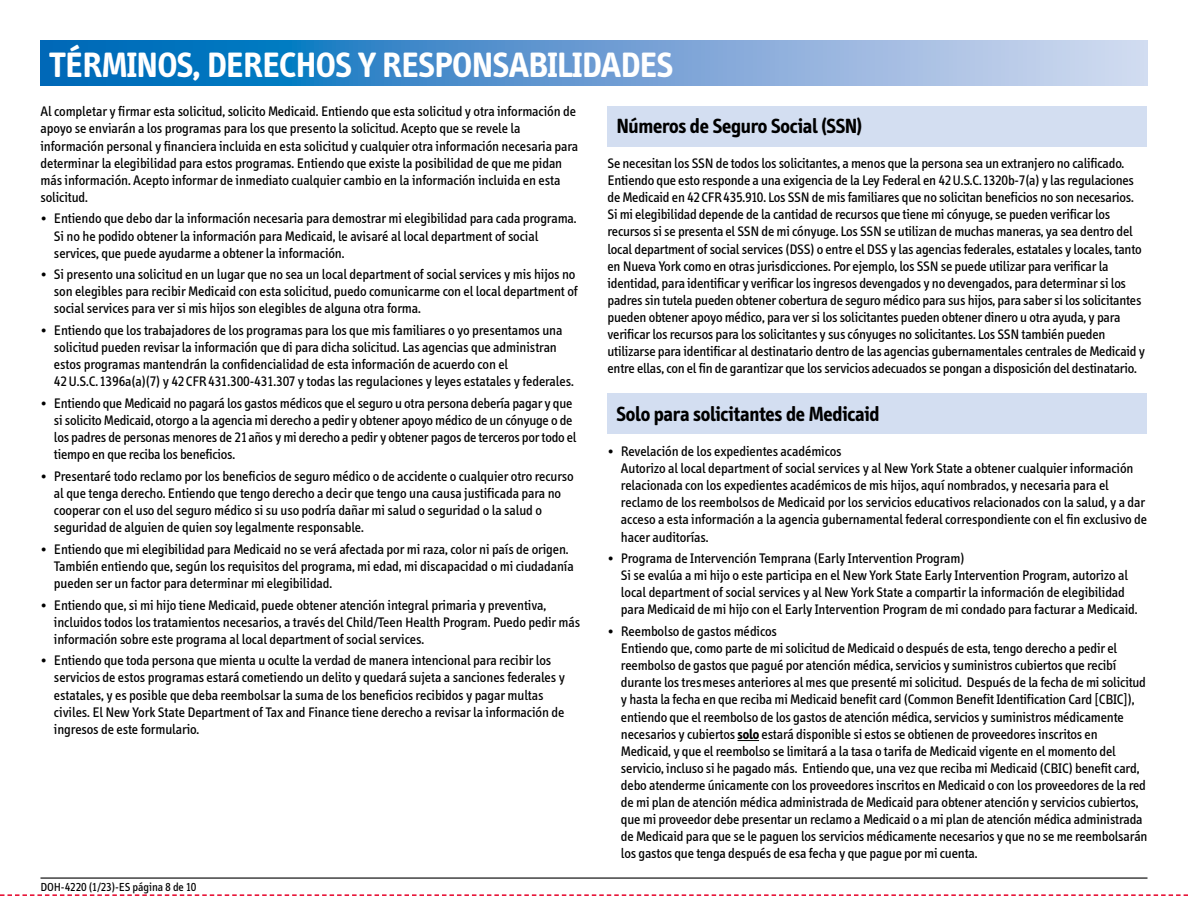
<style>
.page{position:relative;width:1188px;height:918px;background:#fff}
.page>*{position:absolute;margin:0;border:0;box-sizing:border-box;transform-origin:0 0}
.t1{font:700 36px "Info";color:#fff}
.t2{font:700 21px "Info";letter-spacing:-.005em;color:#000}
.t3{font:14.25px/17.1px "Info";letter-spacing:-.005em;color:#000}
.t4{font:12px "Info";color:#000}
.s1{font-weight:700}
</style>
<div class="page">
<hr style="left:40px;top:878px;width:1108px;height:1px;background:#000">
<svg style="left:40px;top:40px;width:1108px;height:46px;background:#629dd2"></svg>
<div style="left:608px;top:106px;width:540px;height:41px;background:#d3def1"></div>
<div style="left:608px;top:393px;width:540px;height:41px;background:#d3def1"></div>
<svg style="left:0;top:894px;width:1188px;height:2px"></svg>
<svg style="left:737px;top:740px;width:22px;height:1px"></svg>
<h1 class="t1" style="left:50px;top:45px;width:625px">TÉRMINOS, DERECHOS Y RESPONSABILIDADES</h1>
<h2 class="t2" style="left:616px;top:114px;width:247px">Números de Seguro Social (SSN)</h2>
<p class="t3" style="left:608px;top:155px;width:539px">Se necesitan los SSN de todos los solicitantes, a menos que la persona sea un extranjero no calificado.<br>Entiendo que esto responde a una exigencia de la Ley Federal en 42 U.S.C. 1320b-7(a) y las regulaciones de Medicaid en 42 CFR 435.910. Los SSN de mis familiares que no solicitan beneficios no son necesarios.<br>Si mi elegibilidad depende de la cantidad de recursos que tiene mi cónyuge, se pueden verificar los recursos si se presenta el SSN de mi cónyuge. Los SSN se utilizan de muchas maneras, ya sea dentro del local department of social services (DSS) o entre el DSS y las agencias federales, estatales y locales, tanto en Nueva York como en otras jurisdicciones. Por ejemplo, los SSN se puede utilizar para verificar la identidad, para identificar y verificar los ingresos devengados y no devengados, para determinar si los padres sin tutela pueden obtener cobertura de seguro médico para sus hijos, para saber si los solicitantes pueden obtener apoyo médico, para ver si los solicitantes pueden obtener dinero u otra ayuda, y para verificar los recursos para los solicitantes y sus cónyuges no solicitantes. Los SSN también pueden utilizarse para identificar al destinatario dentro de las agencias gubernamentales centrales de Medicaid y entre ellas, con el fin de garantizar que los servicios adecuados se pongan a disposición del destinatario.</p>
<h2 class="t2" style="left:616px;top:402px;width:264px">Solo para solicitantes de Medicaid</h2>
<p class="t3" style="left:621px;top:443px;width:528px;text-indent:-13px">• Revelación de los expedientes académicos<br>Autorizo al local department of social services y al New York State a obtener cualquier información relacionada con los expedientes académicos de mis hijos, aquí nombrados, y necesaria para el reclamo de los reembolsos de Medicaid por los servicios educativos relacionados con la salud, y a dar acceso a esta información a la agencia gubernamental federal correspondiente con el fin exclusivo de hacer auditorías.</p>
<p class="t3" style="left:621px;top:550px;width:518px;text-indent:-13px">• Programa de Intervención Temprana (Early Intervention Program)<br>Si se evalúa a mi hijo o este participa en el New York State Early Intervention Program, autorizo al local department of social services y al New York State a compartir la información de elegibilidad para Medicaid de mi hijo con el Early Intervention Program de mi condado para facturar a Medicaid.</p>
<p class="t3" style="left:621px;top:623px;width:528px;text-indent:-13px">• Reembolso de gastos médicos<br>Entiendo que, como parte de mi solicitud de Medicaid o después de esta, tengo derecho a pedir el reembolso de gastos que pagué por atención médica, servicios y suministros cubiertos que recibí durante los tres meses anteriores al mes que presenté mi solicitud. Después de la fecha de mi solicitud y hasta la fecha en que reciba mi Medicaid benefit card (Common Benefit Identification Card [CBIC]), entiendo que el reembolso de los gastos de atención médica, servicios y suministros médicamente necesarios y cubiertos <span class="s1">solo</span> estará disponible si estos se obtienen de proveedores inscritos en Medicaid, y que el reembolso se limitará a la tasa o tarifa de Medicaid vigente en el momento del servicio, incluso si he pagado más. Entiendo que, una vez que reciba mi Medicaid (CBIC) benefit card, debo atenderme únicamente con los proveedores inscritos en Medicaid o con los proveedores de la red de mi plan de atención médica administrada de Medicaid para obtener atención y servicios cubiertos, que mi proveedor debe presentar un reclamo a Medicaid o a mi plan de atención médica administrada de Medicaid para que se le paguen los servicios médicamente necesarios y que no se me reembolsarán los gastos que tenga después de esa fecha y que pague por mi cuenta.</p>
<p class="t3" style="left:40px;top:103px;width:539px">Al completar y firmar esta solicitud, solicito Medicaid. Entiendo que esta solicitud y otra información de apoyo se enviarán a los programas para los que presento la solicitud. Acepto que se revele la información personal y financiera incluida en esta solicitud y cualquier otra información necesaria para determinar la elegibilidad para estos programas. Entiendo que existe la posibilidad de que me pidan más información. Acepto informar de inmediato cualquier cambio en la información incluida en esta solicitud.</p>
<p class="t3" style="left:54px;top:210px;width:524px;text-indent:-13px">• Entiendo que debo dar la información necesaria para demostrar mi elegibilidad para cada programa.<br>Si no he podido obtener la información para Medicaid, le avisaré al local department of social services, que puede ayudarme a obtener la información.</p>
<p class="t3" style="left:54px;top:266px;width:525px;text-indent:-13px">• Si presento una solicitud en un lugar que no sea un local department of social services y mis hijos no son elegibles para recibir Medicaid con esta solicitud, puedo comunicarme con el local department of social services para ver si mis hijos son elegibles de alguna otra forma.</p>
<p class="t3" style="left:54px;top:322px;width:521px;text-indent:-13px">• Entiendo que los trabajadores de los programas para los que mis familiares o yo presentamos una solicitud pueden revisar la información que di para dicha solicitud. Las agencias que administran estos programas mantendrán la confidencialidad de esta información de acuerdo con el<br>42 U.S.C. 1396a(a)(7) y 42 CFR 431.300-431.307 y todas las regulaciones y leyes estatales y federales.</p>
<p class="t3" style="left:54px;top:395px;width:524px;text-indent:-13px">• Entiendo que Medicaid no pagará los gastos médicos que el seguro u otra persona debería pagar y que si solicito Medicaid, otorgo a la agencia mi derecho a pedir y obtener apoyo médico de un cónyuge o de los padres de personas menores de 21 años y mi derecho a pedir y obtener pagos de terceros por todo el tiempo en que reciba los beneficios.</p>
<p class="t3" style="left:54px;top:468px;width:521px;text-indent:-13px">• Presentaré todo reclamo por los beneficios de seguro médico o de accidente o cualquier otro recurso al que tenga derecho. Entiendo que tengo derecho a decir que tengo una causa justificada para no cooperar con el uso del seguro médico si su uso podría dañar mi salud o seguridad o la salud o seguridad de alguien de quien soy legalmente responsable.</p>
<p class="t3" style="left:54px;top:541px;width:521px;text-indent:-13px">• Entiendo que mi elegibilidad para Medicaid no se verá afectada por mi raza, color ni país de origen.<br>También entiendo que, según los requisitos del programa, mi edad, mi discapacidad o mi ciudadanía pueden ser un factor para determinar mi elegibilidad.</p>
<p class="t3" style="left:54px;top:596px;width:528px;text-indent:-13px">• Entiendo que, si mi hijo tiene Medicaid, puede obtener atención integral primaria y preventiva, incluidos todos los tratamientos necesarios, a través del Child/Teen Health Program. Puedo pedir más información sobre este programa al local department of social services.</p>
<p class="t3" style="left:54px;top:652px;width:512px;text-indent:-13px">• Entiendo que toda persona que mienta u oculte la verdad de manera intencional para recibir los servicios de estos programas estará cometiendo un delito y quedará sujeta a sanciones federales y estatales, y es posible que deba reembolsar la suma de los beneficios recibidos y pagar multas civiles. El New York State Department of Tax and Finance tiene derecho a revisar la información de ingresos de este formulario.</p>
<p class="t4" style="left:40px;top:880px;width:157px">DOH-4220 (1/23)-ES página 8 de 10</p>
</div>
